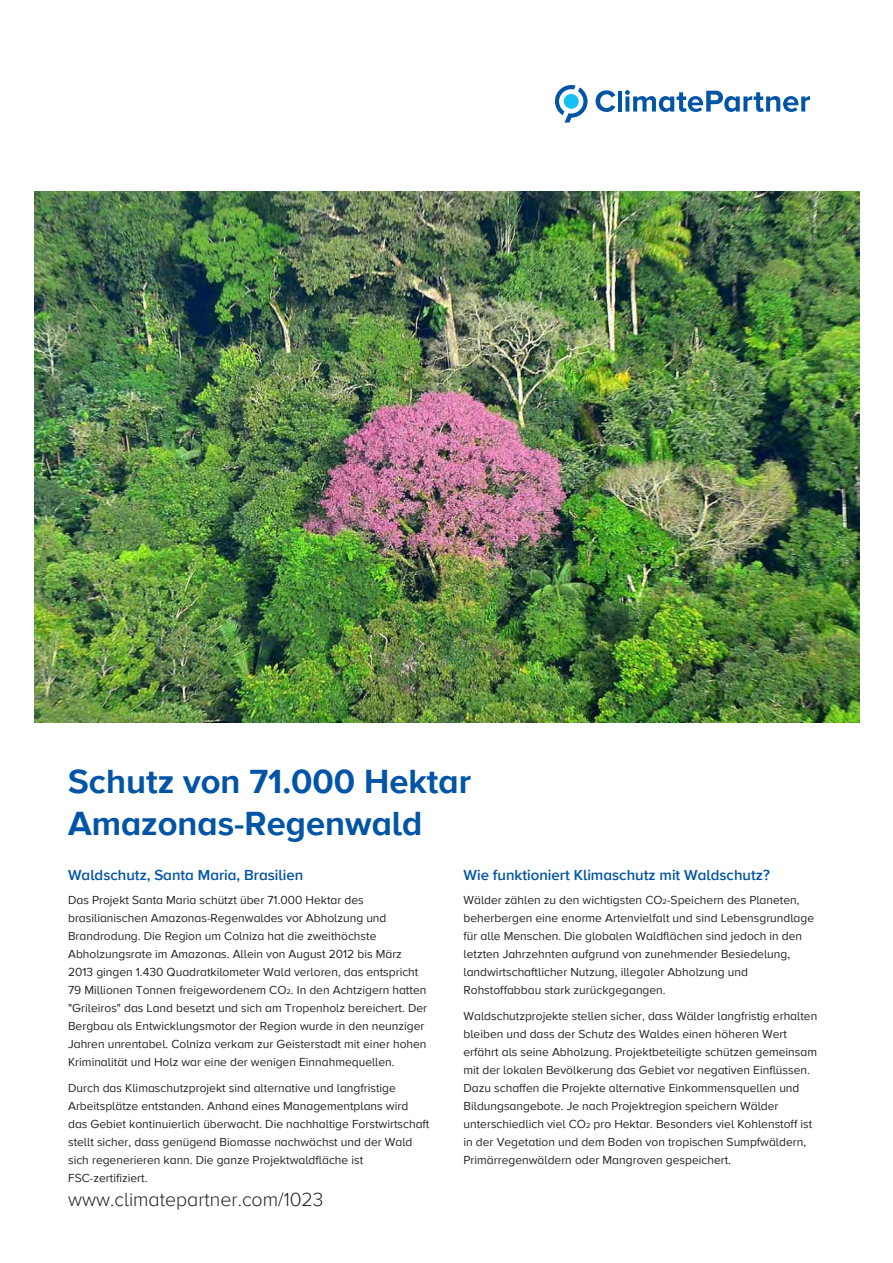
<style>
.page{position:relative;width:893px;height:1263px;background:#fff}
.page>*{position:absolute;margin:0;border:0;box-sizing:border-box;transform-origin:0 0}
.t1{font:700 34.5px/42px "Proxima Nova A";color:#0154a6}
.t2{font:300 19.5px "Proxima Nova A";color:#231f20}
.t3{font:600 15px "Proxima Nova A";color:#0154a6}
.t4{font:12px/18px "Proxima Nova A";color:#231f20}
.s1{font-size:7.5px}
</style>
<div class="page">
<svg style="left:596px;top:90px;width:19px;height:22px"></svg>
<hr style="left:618px;top:91px;width:4px;height:21px;background:#0154a6">
<svg style="left:625px;top:90px;width:185px;height:22px"></svg>
<svg style="left:555px;top:85px;width:33px;height:38px"></svg>
<img style="left:34px;top:191px;width:825px;height:532px">
<h1 class="t1" style="left:68px;top:761px;width:405px">Schutz von 71.000 Hektar<br>Amazonas-Regenwald</h1>
<p class="t3" style="left:68px;top:866px;width:237px">Waldschutz, Santa Maria, Brasilien</p>
<p class="t4" style="left:68px;top:891px;width:361px">Das Projekt Santa Maria schützt über 71.000 Hektar des brasilianischen Amazonas-Regenwaldes vor Abholzung und Brandrodung. Die Region um Colniza hat die zweithöchste Abholzungsrate im Amazonas. Allein von August 2012 bis März 2013 gingen 1.430 Quadratkilometer Wald verloren, das entspricht 79 Millionen Tonnen freigewordenem CO<span class="s1">2</span>. In den Achtzigern hatten "Grileiros" das Land besetzt und sich am Tropenholz bereichert. Der Bergbau als Entwicklungsmotor der Region wurde in den neunziger Jahren unrentabel. Colniza verkam zur Geisterstadt mit einer hohen Kriminalität und Holz war eine der wenigen Einnahmequellen.</p>
<p class="t4" style="left:68px;top:1080px;width:363px">Durch das Klimaschutzprojekt sind alternative und langfristige Arbeitsplätze entstanden. Anhand eines Managementplans wird das Gebiet kontinuierlich überwacht. Die nachhaltige Forstwirtschaft stellt sicher, dass genügend Biomasse nachwächst und der Wald sich regenerieren kann. Die ganze Projektwaldfläche ist FSC-zertifiziert.</p>
<p class="t3" style="left:464px;top:866px;width:308px">Wie funktioniert Klimaschutz mit Waldschutz?</p>
<p class="t4" style="left:464px;top:891px;width:352px">Wälder zählen zu den wichtigsten CO<span class="s1">2</span>-Speichern des Planeten, beherbergen eine enorme Artenvielfalt und sind Lebensgrundlage für alle Menschen. Die globalen Waldflächen sind jedoch in den letzten Jahrzehnten aufgrund von zunehmender Besiedelung, landwirtschaftlicher Nutzung, illegaler Abholzung und Rohstoffabbau stark zurückgegangen.</p>
<p class="t4" style="left:464px;top:1008px;width:355px">Waldschutzprojekte stellen sicher, dass Wälder langfristig erhalten bleiben und dass der Schutz des Waldes einen höheren Wert erfährt als seine Abholzung. Projektbeteiligte schützen gemeinsam mit der lokalen Bevölkerung das Gebiet vor negativen Einflüssen.<br>Dazu schaffen die Projekte alternative Einkommensquellen und Bildungsangebote. Je nach Projektregion speichern Wälder unterschiedlich viel CO<span class="s1">2</span> pro Hektar. Besonders viel Kohlenstoff ist in der Vegetation und dem Boden von tropischen Sumpfwäldern, Primärregenwäldern oder Mangroven gespeichert.</p>
<h2 class="t2" style="left:68px;top:1188px;width:257px">www.climatepartner.com/1023</h2>
</div>
